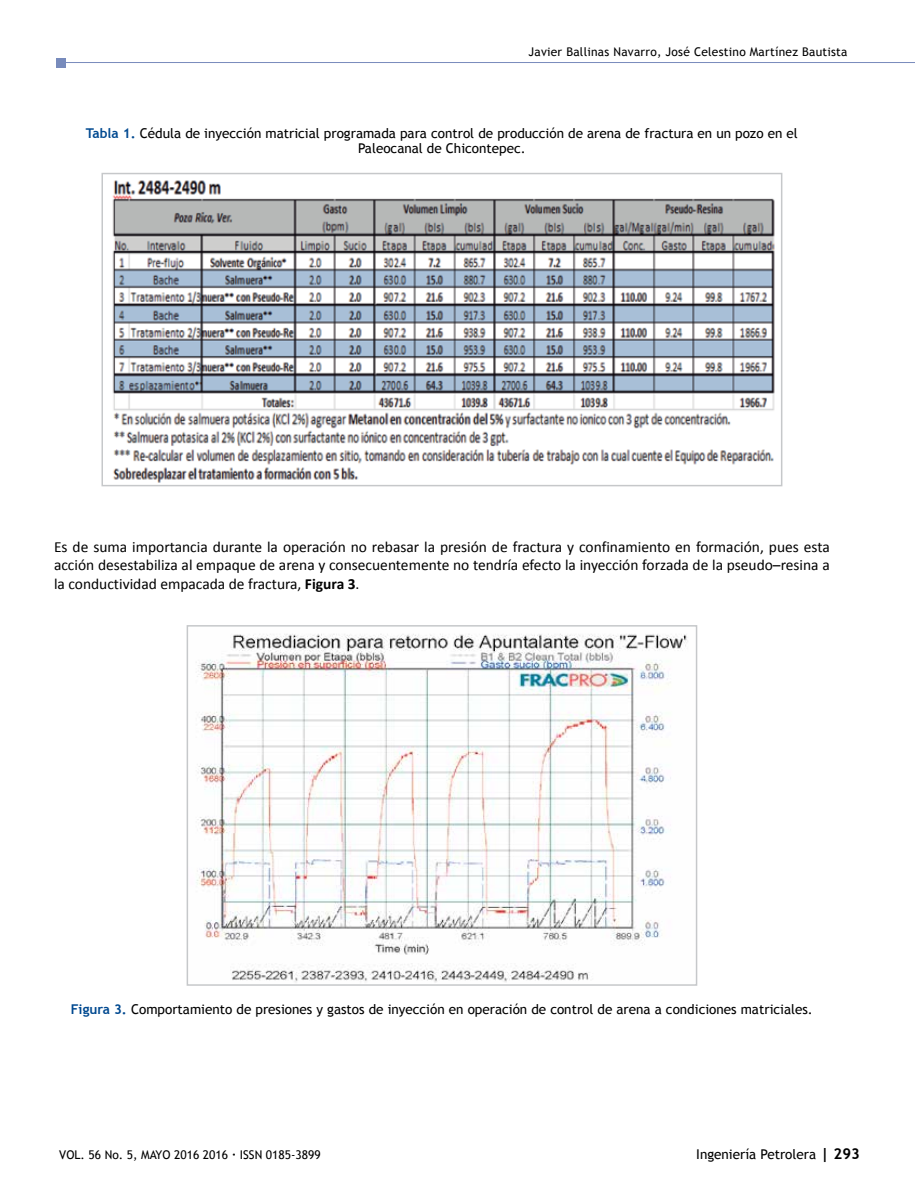
<style>
.page{position:relative;width:915px;height:1191px;background:#fff}
.page>*{position:absolute;margin:0;border:0;box-sizing:border-box;transform-origin:0 0}
.t1{font:15.45px/18.6px "Calibri";color:#000;text-align:justify}
.t2{font:13.5px/15px "Trebuchet MS";color:#000;text-align:center}
.t3{font:12px "Trebuchet MS";letter-spacing:.02em;color:#000}
.t4{font:12px "Trebuchet MS";color:#000}
.s1{font-weight:700;color:#004990}
.s2{font-weight:700}
.s3{font-weight:700;font-size:15px}
</style>
<div class="page">
<hr style="left:61px;top:62px;width:853px;height:1px;background:#788bbc">
<div style="left:56px;top:58px;width:10px;height:9px;background:#788bbc"></div>
<img style="left:112px;top:180px;width:663px;height:303px">
<div style="left:101px;top:173px;width:681px;height:313px;border:2px solid #c6c8ca"></div>
<img style="left:196px;top:634px;width:492px;height:348px">
<div style="left:186px;top:625px;width:511px;height:360px;border:2px solid #c6c8ca"></div>
<p class="t3" style="left:528px;top:45px;width:320px">Javier Ballinas Navarro, José Celestino Martínez Bautista</p>
<p class="t2" style="left:86px;top:125px;width:713px"><span class="s1">Tabla 1.</span> Cédula de inyección matricial programada para control de producción de arena de fractura en un pozo en el<br>Paleocanal de Chicontepec.</p>
<p class="t1" style="left:54px;top:537px;width:777px">Es de suma importancia durante la operación no rebasar la presión de fractura y confinamiento en formación, pues esta acción desestabiliza al empaque de arena y consecuentemente no tendría efecto la inyección forzada de la pseudo–resina a la conductividad empacada de fractura, <span class="s2">Figura 3</span>.</p>
<p class="t2" style="left:71px;top:1002px;width:743px"><span class="s1">Figura 3.</span> Comportamiento de presiones y gastos de inyección en operación de control de arena a condiciones matriciales.</p>
<p class="t4" style="left:59px;top:1147px;width:263px">VOL. 56 No. 5, MAYO 2016 2016 <span class="s2">·</span> ISSN 0185-3899</p>
<p class="t2" style="left:696px;top:1146px;width:165px">Ingeniería Petrolera <span class="s3">| 293</span></p>
</div>
